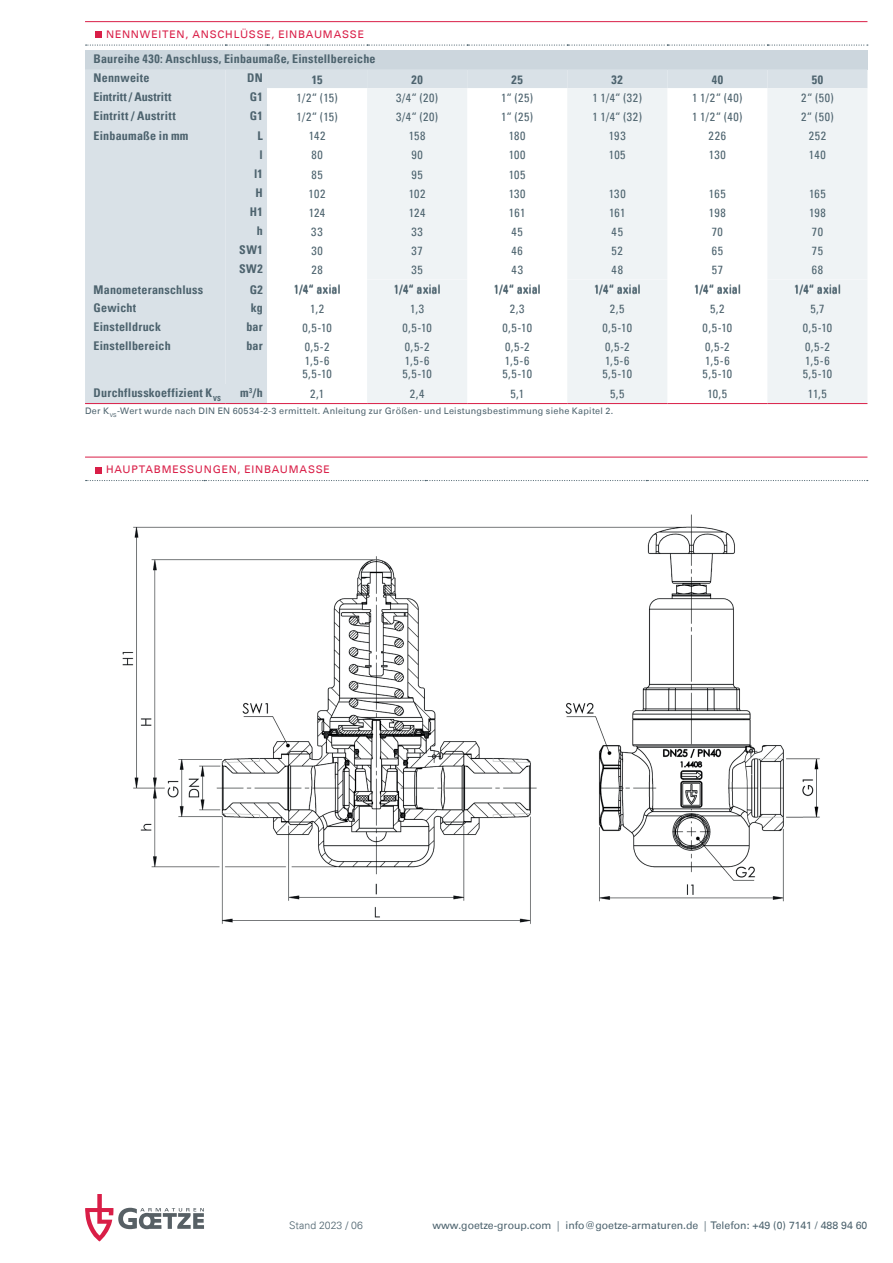
<style>
.page{position:relative;width:893px;height:1263px;background:#fff}
.page>*{position:absolute;margin:0;border:0;box-sizing:border-box;transform-origin:0 0}
.t1{font:condensed 12px/13.5px "Univers";letter-spacing:.035em;color:#4d636e}
.t2{font:700 condensed 12px/19.2px "Univers";letter-spacing:.02em;color:#4d636e}
.t3{font:10.5px "Univers";color:#4d636e}
.t4{font:10.5px "Univers";letter-spacing:.075em;color:#d91e47}
.t5{font:300 10.5px "Univers";color:#4d636e}
.t6{font:9px "Univers";letter-spacing:.03em;color:#4d636e}
.s1{font-weight:300}
</style>
<div class="page">
<svg style="left:85px;top:1194px;width:119px;height:47px"></svg>
<img style="left:122px;top:514px;width:698px;height:410px">
<hr style="left:85px;top:457px;width:782px;height:1px;background:#d91e47">
<svg style="left:96px;top:467px;width:6px;height:6px"></svg>
<svg style="left:86px;top:480px;width:782px;height:1px"></svg>
<hr style="left:85px;top:21px;width:782px;height:1px;background:#d91e47">
<div style="left:96px;top:31px;width:6px;height:7px;background:#d91e47"></div>
<div style="left:85px;top:50px;width:782px;height:19px;background:#ccd6dd"></div>
<div style="left:85px;top:69px;width:182px;height:334px;background:#d9e1e7"></div>
<svg style="left:86px;top:45px;width:782px;height:1px"></svg>
<hr style="left:85px;top:403px;width:140px;height:1px;background:#d91e47">
<hr style="left:225px;top:403px;width:42px;height:1px;background:#d91e47">
<hr style="left:267px;top:403px;width:100px;height:1px;background:#d91e47">
<hr style="left:367px;top:403px;width:100px;height:1px;background:#d91e47">
<hr style="left:467px;top:403px;width:100px;height:1px;background:#d91e47">
<hr style="left:567px;top:403px;width:100px;height:1px;background:#d91e47">
<hr style="left:667px;top:403px;width:100px;height:1px;background:#d91e47">
<hr style="left:767px;top:403px;width:100px;height:1px;background:#d91e47">
<div style="left:267px;top:69px;width:600px;height:19px;background:#d9e1e7"></div>
<svg style="left:367px;top:88px;width:500px;height:315px;fill:#eff3f5"></svg>
<p class="t4" style="left:106px;top:28px;width:260px">NENNWEITEN, ANSCHLÜSSE, EINBAUMASSE</p>
<p class="t2" style="left:94px;top:49px;width:284px">Baureihe 430: Anschluss, Einbaumaße, Einstellbereiche<br>Nennweite</p>
<p class="t2" style="left:247px;top:68px;width:17px">DN</p>
<p class="t2" style="left:312px;top:70px;width:12px">15</p>
<p class="t2" style="left:412px;top:70px;width:13px">20</p>
<p class="t2" style="left:512px;top:70px;width:13px">25</p>
<p class="t2" style="left:612px;top:70px;width:13px">32</p>
<p class="t2" style="left:712px;top:70px;width:13px">40</p>
<p class="t2" style="left:812px;top:70px;width:13px">50</p>
<p class="t1" style="left:296px;top:91px;width:43px">1/2“ (15)</p>
<p class="t1" style="left:396px;top:91px;width:43px">3/4“ (20)</p>
<p class="t1" style="left:501px;top:91px;width:34px">1“ (25)</p>
<p class="t1" style="left:592px;top:91px;width:51px">1 1/4“ (32)</p>
<p class="t1" style="left:692px;top:91px;width:52px">1 1/2“ (40)</p>
<p class="t1" style="left:801px;top:91px;width:34px">2“ (50)</p>
<p class="t1" style="left:296px;top:110px;width:43px">1/2“ (15)</p>
<p class="t1" style="left:396px;top:110px;width:43px">3/4“ (20)</p>
<p class="t1" style="left:501px;top:110px;width:34px">1“ (25)</p>
<p class="t1" style="left:592px;top:110px;width:51px">1 1/4“ (32)</p>
<p class="t1" style="left:692px;top:110px;width:52px">1 1/2“ (40)</p>
<p class="t1" style="left:801px;top:110px;width:34px">2“ (50)</p>
<p class="t1" style="left:309px;top:129px;width:18px">142</p>
<p class="t1" style="left:409px;top:129px;width:18px">158</p>
<p class="t1" style="left:509px;top:129px;width:18px">180</p>
<p class="t1" style="left:609px;top:129px;width:18px">193</p>
<p class="t1" style="left:709px;top:129px;width:19px">226</p>
<p class="t1" style="left:809px;top:129px;width:19px">252</p>
<p class="t1" style="left:311px;top:148px;width:13px">80</p>
<p class="t1" style="left:411px;top:148px;width:13px">90</p>
<p class="t1" style="left:509px;top:148px;width:18px">100</p>
<p class="t1" style="left:609px;top:148px;width:18px">105</p>
<p class="t1" style="left:709px;top:148px;width:18px">130</p>
<p class="t1" style="left:809px;top:148px;width:18px">140</p>
<p class="t1" style="left:311px;top:167px;width:13px">85</p>
<p class="t1" style="left:411px;top:167px;width:13px">95</p>
<p class="t1" style="left:509px;top:167px;width:18px">105</p>
<p class="t1" style="left:309px;top:187px;width:18px">102</p>
<p class="t1" style="left:409px;top:187px;width:18px">102</p>
<p class="t1" style="left:509px;top:187px;width:18px">130</p>
<p class="t1" style="left:609px;top:187px;width:18px">130</p>
<p class="t1" style="left:709px;top:187px;width:18px">165</p>
<p class="t1" style="left:809px;top:187px;width:18px">165</p>
<p class="t1" style="left:309px;top:206px;width:18px">124</p>
<p class="t1" style="left:409px;top:206px;width:18px">124</p>
<p class="t1" style="left:509px;top:206px;width:18px">161</p>
<p class="t1" style="left:609px;top:206px;width:18px">161</p>
<p class="t1" style="left:709px;top:206px;width:18px">198</p>
<p class="t1" style="left:809px;top:206px;width:18px">198</p>
<p class="t1" style="left:311px;top:225px;width:13px">33</p>
<p class="t1" style="left:411px;top:225px;width:13px">33</p>
<p class="t1" style="left:511px;top:225px;width:13px">45</p>
<p class="t1" style="left:612px;top:225px;width:13px">45</p>
<p class="t1" style="left:712px;top:225px;width:13px">70</p>
<p class="t1" style="left:812px;top:225px;width:13px">70</p>
<p class="t1" style="left:311px;top:244px;width:13px">30</p>
<p class="t1" style="left:411px;top:244px;width:13px">37</p>
<p class="t1" style="left:511px;top:244px;width:13px">46</p>
<p class="t1" style="left:612px;top:244px;width:13px">52</p>
<p class="t1" style="left:712px;top:244px;width:13px">65</p>
<p class="t1" style="left:812px;top:244px;width:13px">75</p>
<p class="t1" style="left:311px;top:263px;width:13px">28</p>
<p class="t1" style="left:411px;top:263px;width:13px">35</p>
<p class="t1" style="left:511px;top:263px;width:13px">43</p>
<p class="t1" style="left:611px;top:263px;width:13px">48</p>
<p class="t1" style="left:712px;top:263px;width:13px">57</p>
<p class="t1" style="left:812px;top:263px;width:13px">68</p>
<p class="t1" style="left:294px;top:282px;width:48px">1/4“ axial</p>
<p class="t1" style="left:394px;top:282px;width:48px">1/4“ axial</p>
<p class="t1" style="left:494px;top:282px;width:48px">1/4“ axial</p>
<p class="t1" style="left:594px;top:282px;width:48px">1/4“ axial</p>
<p class="t1" style="left:694px;top:282px;width:48px">1/4“ axial</p>
<p class="t1" style="left:794px;top:282px;width:48px">1/4“ axial</p>
<p class="t1" style="left:310px;top:301px;width:15px">1,2</p>
<p class="t1" style="left:410px;top:301px;width:16px">1,3</p>
<p class="t1" style="left:510px;top:301px;width:16px">2,3</p>
<p class="t1" style="left:610px;top:301px;width:16px">2,5</p>
<p class="t1" style="left:710px;top:301px;width:16px">5,2</p>
<p class="t1" style="left:810px;top:301px;width:15px">5,7</p>
<p class="t1" style="left:302px;top:320px;width:31px">0,5-10</p>
<p class="t1" style="left:402px;top:320px;width:31px">0,5-10</p>
<p class="t1" style="left:502px;top:320px;width:31px">0,5-10</p>
<p class="t1" style="left:603px;top:320px;width:31px">0,5-10</p>
<p class="t1" style="left:703px;top:320px;width:31px">0,5-10</p>
<p class="t1" style="left:803px;top:320px;width:31px">0,5-10</p>
<p class="t1" style="left:302px;top:340px;width:31px">0,5-2<br>1,5-6<br>5,5-10</p>
<p class="t1" style="left:402px;top:340px;width:31px">0,5-2<br>1,5-6<br>5,5-10</p>
<p class="t1" style="left:502px;top:340px;width:31px">0,5-2<br>1,5-6<br>5,5-10</p>
<p class="t1" style="left:602px;top:340px;width:31px">0,5-2<br>1,5-6<br>5,5-10</p>
<p class="t1" style="left:703px;top:340px;width:31px">0,5-2<br>1,5-6<br>5,5-10</p>
<p class="t1" style="left:803px;top:340px;width:31px">0,5-2<br>1,5-6<br>5,5-10</p>
<p class="t1" style="left:310px;top:386px;width:15px">2,1</p>
<p class="t1" style="left:410px;top:386px;width:16px">2,4</p>
<p class="t1" style="left:510px;top:386px;width:15px">5,1</p>
<p class="t1" style="left:610px;top:386px;width:16px">5,5</p>
<p class="t1" style="left:707px;top:386px;width:21px">10,5</p>
<p class="t1" style="left:808px;top:386px;width:21px">11,5</p>
<p class="t2" style="left:94px;top:87px;width:79px">Eintritt / Austritt</p>
<p class="t2" style="left:250px;top:87px;width:14px">G1</p>
<p class="t2" style="left:94px;top:106px;width:84px">Eintritt / Austritt</p>
<p class="t2" style="left:250px;top:106px;width:14px">G1</p>
<p class="t2" style="left:94px;top:126px;width:97px">Einbaumaße in mm</p>
<p class="t2" style="left:239px;top:126px;width:25px;text-align:right">L<br>l<br>l1<br>H<br>H1<br>h<br>SW1<br>SW2</p>
<p class="t2" style="left:94px;top:280px;width:111px">Manometeranschluss</p>
<p class="t2" style="left:250px;top:280px;width:15px">G2</p>
<p class="t2" style="left:94px;top:298px;width:44px">Gewicht</p>
<p class="t2" style="left:251px;top:298px;width:14px">kg</p>
<p class="t2" style="left:94px;top:317px;width:69px">Einstelldruck</p>
<p class="t2" style="left:246px;top:317px;width:18px">bar</p>
<p class="t2" style="left:94px;top:336px;width:79px">Einstellbereich</p>
<p class="t2" style="left:246px;top:336px;width:18px">bar</p>
<p class="t2" style="left:94px;top:383px;width:129px">Durchflusskoeffizient K<sub>VS</sub></p>
<p class="t2" style="left:240px;top:383px;width:24px">m<sup>3</sup>/h</p>
<p class="t6" style="left:85px;top:406px;width:530px">Der K<sub>VS</sub>-Wert wurde nach DIN EN 60534-2-3 ermittelt. Anleitung zur Größen- und Leistungsbestimmung siehe Kapitel 2.</p>
<p class="t4" style="left:106px;top:463px;width:226px">HAUPTABMESSUNGEN, EINBAUMASSE</p>
<p class="t5" style="left:289px;top:1219px;width:75px">Stand 2023 / 06</p>
<p class="t3" style="left:432px;top:1219px;width:437px">www.goetze-group.com <span class="s1">|</span> info@goetze-armaturen.de <span class="s1">|</span> Telefon: +49 (0) 7141 / 488 94 60</p>
</div>
